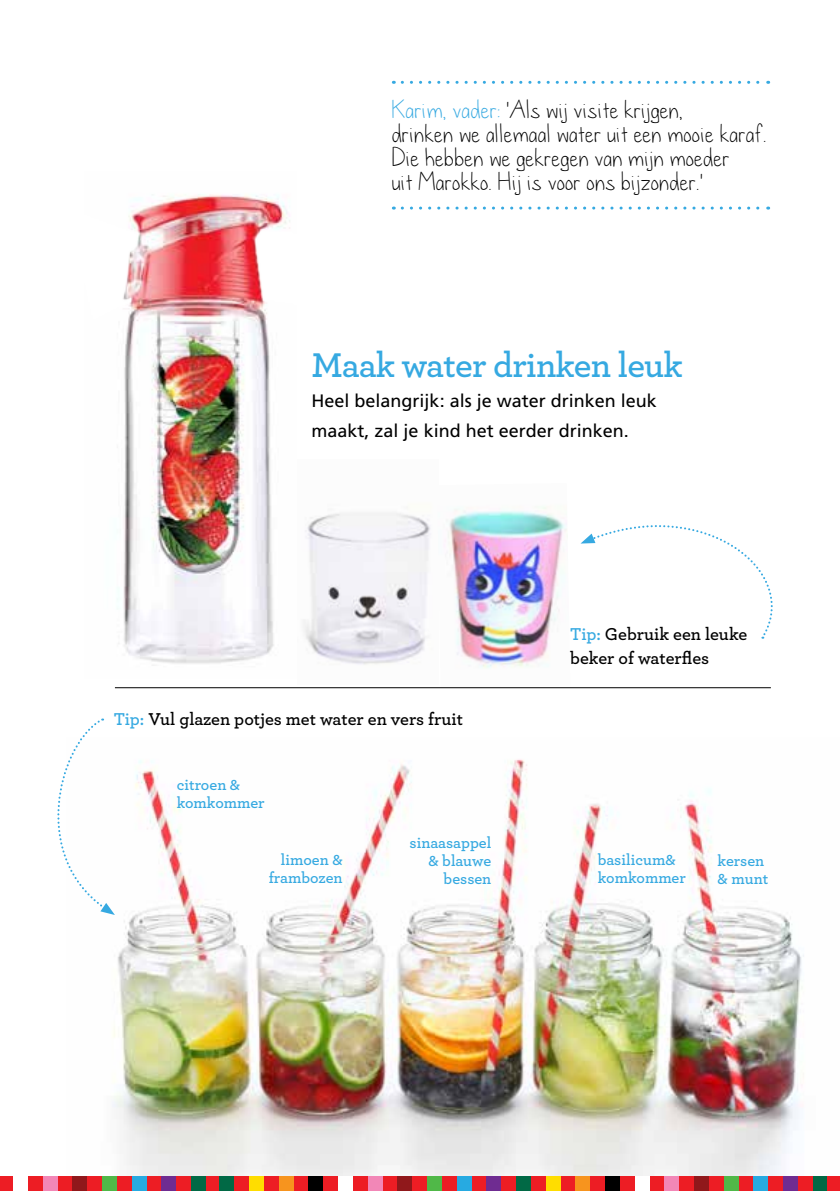
<style>
.page{position:relative;width:840px;height:1191px;background:#fff}
.page>*{position:absolute;margin:0;border:0;box-sizing:border-box;transform-origin:0 0}
.t1{font:600 36px "Archer";letter-spacing:-.025em;color:#36a9e1}
.t2{font:24px/24px "dandelioninthespring";letter-spacing:.05em;color:#000}
.t3{font:600 18px/24px "Archer";color:#000}
.t4{font:18px/30px "Frutiger";color:#000}
.t5{font:600 16px/18px "Archer";color:#36a9e1}
.s1{color:#36a9e1}
</style>
<div class="page">
<img style="left:112px;top:759px;width:692px;height:417px">
<svg style="left:218px;top:1176px;width:1px;height:15px"></svg>
<div style="left:219px;top:1176px;width:15px;height:15px;background:#016945"></div>
<div style="left:234px;top:1176px;width:15px;height:15px;background:#ed1d24"></div>
<div style="left:249px;top:1176px;width:15px;height:15px;background:#fd0"></div>
<div style="left:264px;top:1176px;width:15px;height:15px;background:#ed1d24"></div>
<div style="left:293px;top:1176px;width:15px;height:15px;background:#ed1d24"></div>
<div style="left:308px;top:1176px;width:15px;height:15px;background:#000"></div>
<div style="left:323px;top:1176px;width:15px;height:15px;background:#ed1d24"></div>
<div style="left:353px;top:1176px;width:14px;height:15px;background:#ed1d24"></div>
<div style="left:367px;top:1176px;width:15px;height:15px;background:#f287b7"></div>
<div style="left:382px;top:1176px;width:15px;height:15px;background:#ed1d24"></div>
<div style="left:397px;top:1176px;width:15px;height:15px;background:#90181b"></div>
<div style="left:412px;top:1176px;width:15px;height:15px;background:#ed1d24"></div>
<div style="left:427px;top:1176px;width:15px;height:15px;background:#50b848"></div>
<div style="left:442px;top:1176px;width:14px;height:15px;background:#ed1d24"></div>
<div style="left:456px;top:1176px;width:15px;height:15px;background:#27aae1"></div>
<div style="left:471px;top:1176px;width:15px;height:15px;background:#ed1d24"></div>
<div style="left:486px;top:1176px;width:15px;height:15px;background:#6f2c91"></div>
<div style="left:501px;top:1176px;width:15px;height:15px;background:#ed1d24"></div>
<div style="left:516px;top:1176px;width:14px;height:15px;background:#016945"></div>
<div style="left:530px;top:1176px;width:15px;height:15px;background:#ed1d24"></div>
<div style="left:545px;top:1176px;width:15px;height:15px;background:#fd0"></div>
<div style="left:560px;top:1176px;width:15px;height:15px;background:#ed1d24"></div>
<div style="left:575px;top:1176px;width:15px;height:15px;background:#f7941e"></div>
<div style="left:279px;top:1176px;width:14px;height:15px;background:#f7941e"></div>
<div style="left:590px;top:1176px;width:15px;height:15px;background:#ed1d24"></div>
<div style="left:605px;top:1176px;width:14px;height:15px;background:#000"></div>
<div style="left:619px;top:1176px;width:15px;height:15px;background:#ed1d24"></div>
<div style="left:649px;top:1176px;width:15px;height:15px;background:#ed1d24"></div>
<div style="left:664px;top:1176px;width:15px;height:15px;background:#f287b7"></div>
<div style="left:679px;top:1176px;width:14px;height:15px;background:#ed1d24"></div>
<div style="left:693px;top:1176px;width:15px;height:15px;background:#90181b"></div>
<div style="left:708px;top:1176px;width:15px;height:15px;background:#ed1d24"></div>
<div style="left:723px;top:1176px;width:15px;height:15px;background:#50b848"></div>
<div style="left:738px;top:1176px;width:15px;height:15px;background:#ed1d24"></div>
<div style="left:753px;top:1176px;width:15px;height:15px;background:#27aae1"></div>
<div style="left:768px;top:1176px;width:14px;height:15px;background:#ed1d24"></div>
<div style="left:782px;top:1176px;width:15px;height:15px;background:#6f2c91"></div>
<div style="left:797px;top:1176px;width:15px;height:15px;background:#ed1d24"></div>
<div style="left:812px;top:1176px;width:15px;height:15px;background:#016945"></div>
<div style="left:827px;top:1176px;width:12px;height:15px;background:#ed1d24"></div>
<div style="left:0;top:1176px;width:13px;height:15px;background:#ed1d24"></div>
<div style="left:28px;top:1176px;width:15px;height:15px;background:#ed1d24"></div>
<div style="left:43px;top:1176px;width:15px;height:15px;background:#f287b7"></div>
<div style="left:58px;top:1176px;width:14px;height:15px;background:#ed1d24"></div>
<div style="left:72px;top:1176px;width:15px;height:15px;background:#90181b"></div>
<div style="left:87px;top:1176px;width:15px;height:15px;background:#ed1d24"></div>
<div style="left:102px;top:1176px;width:15px;height:15px;background:#50b848"></div>
<div style="left:117px;top:1176px;width:15px;height:15px;background:#ed1d24"></div>
<div style="left:132px;top:1176px;width:14px;height:15px;background:#27aae1"></div>
<div style="left:146px;top:1176px;width:15px;height:15px;background:#ed1d24"></div>
<div style="left:161px;top:1176px;width:15px;height:15px;background:#6f2c91"></div>
<div style="left:176px;top:1176px;width:15px;height:15px;background:#ed1d24"></div>
<div style="left:191px;top:1176px;width:15px;height:15px;background:#016945"></div>
<div style="left:206px;top:1176px;width:12px;height:15px;background:#ed1d24"></div>
<svg style="left:402px;top:81px;width:366px;height:3px"></svg>
<svg style="left:402px;top:207px;width:366px;height:3px"></svg>
<img style="left:117px;top:194px;width:173px;height:472px">
<img style="left:303px;top:513px;width:128px;height:152px">
<img style="left:444px;top:507px;width:123px;height:161px">
<hr style="left:115px;top:687px;width:655px;height:1px;background:#000">
<svg style="left:580px;top:525px;width:193px;height:113px"></svg>
<svg style="left:57px;top:718px;width:58px;height:197px"></svg>
<p class="t2" style="left:392px;top:97px;width:375px"><span class="s1">Karim, vader:</span> 'Als wij visite krijgen,<br>drinken we allemaal water uit een mooie karaf.<br>Die hebben we gekregen van mijn moeder<br>uit Marokko. Hij is voor ons bijzonder.'</p>
<h1 class="t1" style="left:311px;top:338px;width:373px">Maak water drinken leuk</h1>
<p class="t4" style="left:311px;top:385px;width:347px">Heel belangrijk: als je water drinken leuk maakt, zal je kind het eerder drinken.</p>
<p class="t3" style="left:114px;top:705px;width:351px"><span class="s1">Tip:</span> Vul glazen potjes met water en vers fruit</p>
<p class="t5" style="left:176px;top:775px;width:89px">citroen &amp; komkommer</p>
<p class="t5" style="left:268px;top:850px;width:75px;text-align:right">limoen &amp; frambozen</p>
<p class="t5" style="left:409px;top:833px;width:83px;text-align:right">sinaasappel &amp; blauwe bessen</p>
<p class="t3" style="left:570px;top:621px;width:178px"><span class="s1">Tip:</span> Gebruik een leuke beker of waterfles</p>
<p class="t5" style="left:597px;top:849px;width:89px">basilicum&amp; komkommer</p>
<p class="t5" style="left:717px;top:850px;width:52px">kersen &amp; munt</p>
</div>
